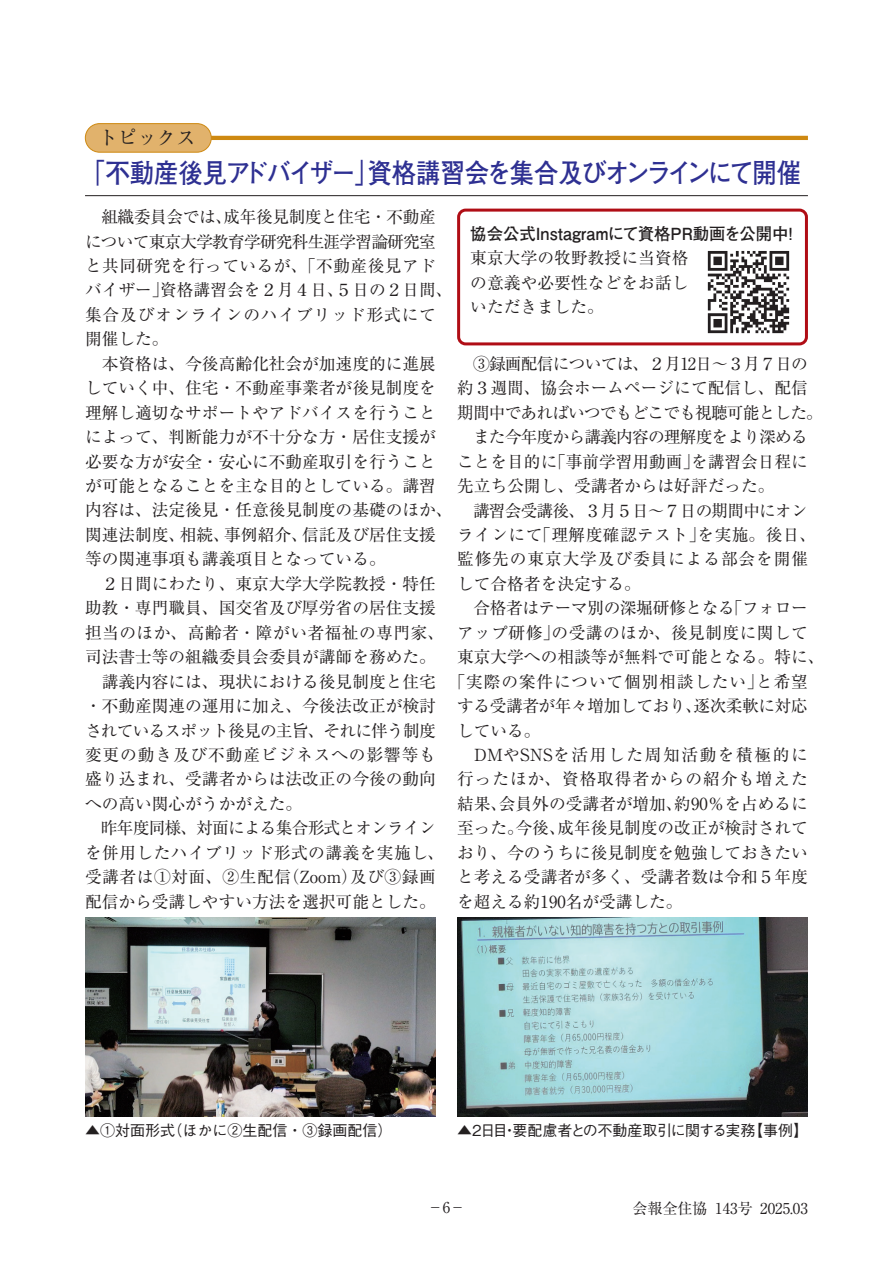
<style>
.page{position:relative;width:893px;height:1263px;background:#fff}
.page>*{position:absolute;margin:0;border:0;box-sizing:border-box;transform-origin:0 0}
.t1{font:700 27px "Futo Go B101 Pro";letter-spacing:-.065em;color:#2e3092;scale:.9 1}
.t2{font:19.5px "Ryumin Pro";color:#231f20}
.t3{font:16.65px/24.5px "Ryumin Pro";color:#231f20}
.t4{font:16.65px/24.5px "Ryumin Pro";letter-spacing:-.045em;color:#231f20}
.t5{font:16.65px "Ryumin Pro";letter-spacing:-.025em;color:#231f20}
.t6{font:16.65px "Ryumin Pro";letter-spacing:.055em;color:#231f20}
.t7{font:700 16.65px "Futo Go B101 Pr 5";color:#231f20}
.t8{font:16.65px "Ryumin Pro";letter-spacing:.03em;color:#231f20}
.t9{font:16.65px "Ryumin Pro";letter-spacing:.025em;color:#231f20}
.t10{font:16.65px "Ryumin Pro";letter-spacing:.05em;color:#231f20}
.t11{font:16.65px "Ryumin Pro";letter-spacing:.095em;color:#231f20}
.t12{font:500 15px "Gothic BBB Pro";letter-spacing:-.03em;color:#231f20}
.t13{font:500 15px "Gothic BBB Pro";color:#231f20}
.t14{font:15px "Ryumin Pro";color:#231f20}
</style>
<div class="page">
<hr style="left:170px;top:136px;width:638px;height:4px;background:#ce8911">
<div style="left:85px;top:124px;width:126px;height:28px;background:#e1b26c;border-radius:14px"></div>
<div style="left:85px;top:123px;width:127px;height:29px;border:1px solid #ce8911;border-radius:14px"></div>
<hr style="left:85px;top:195px;width:723px;height:1px;background:#231f20">
<div style="left:457px;top:209px;width:351px;height:136px;border:3px solid #b00d15;border-radius:7px"></div>
<img style="left:698px;top:251px;width:100px;height:91px">
<img style="left:85px;top:917px;width:351px;height:199px">
<img style="left:457px;top:917px;width:351px;height:199px">
<p class="t2" style="left:98px;top:123px;width:99px">トピックス</p>
<h1 class="t1" style="left:81px;top:151px;width:802px">「不動産後見アドバイザー」資格講習会を集合及びオンラインにて開催</h1>
<p class="t3" style="left:85px;top:203px;width:724px">　組織委員会では、成年後見制度と住宅・不動産<br>について東京大学教育学研究科生涯学習論研究室<br>と共同研究を行っているが、「不動産後見アド<br>バイザー」資格講習会を２月４日、５日の２日間、<br>集合及びオンラインのハイブリッド形式にて<br>開催した。<br>　本資格は、今後高齢化社会が加速度的に進展<br>していく中、住宅・不動産事業者が後見制度を<br>理解し適切なサポートやアドバイスを行うこと<br>によって、判断能力が不十分な方・居住支援が<br>必要な方が安全・安心に不動産取引を行うこと<br>が可能となることを主な目的としている。講習<br>内容は、法定後見・任意後見制度の基礎のほか、　講習会受講後、３月５日～７日の期間中にオン関連法制度、相続、事例紹介、信託及び居住支援<br>等の関連事項も講義項目となっている。<br>　２日間にわたり、東京大学大学院教授・特任<br>助教・専門職員、国交省及び厚労省の居住支援<br>担当のほか、高齢者・障がい者福祉の専門家、<br>司法書士等の組織委員会委員が講師を務めた。<br>　講義内容には、現状における後見制度と住宅<br>・不動産関連の運用に加え、今後法改正が検討<br>されているスポット後見の主旨、それに伴う制度<br>変更の動き及び不動産ビジネスへの影響等も<br>盛り込まれ、受講者からは法改正の今後の動向<br>への高い関心がうかがえた。<br>　昨年度同様、対面による集合形式とオンライン<br>を併用したハイブリッド形式の講義を実施し、<br>受講者は①対面、②生配信（Zoom）及び③録画<br>配信から受講しやすい方法を選択可能とした。</p>
<p class="t7" style="left:470px;top:220px;width:330px">協会公式Instagramにて資格PR動画を公開中！</p>
<p class="t3" style="left:470px;top:245px;width:220px;text-align:justify">東京大学の牧野教授に当資格の意義や必要性などをお話しいただきました。</p>
<p class="t4" style="left:457px;top:350px;width:367px;text-indent:16px">③録画配信については、２月12日～３月７日の約３週間、協会ホームページにて配信し、配信期間中であればいつでもどこでも視聴可能とした。　また今年度から講義内容の理解度をより深めることを目的に「事前学習用動画」を講習会日程に先立ち公開し、受講者からは好評だった。</p>
<p class="t8" style="left:457px;top:522px;width:361px">ラインにて「理解度確認テスト」を実施。後日、</p>
<p class="t6" style="left:457px;top:546px;width:352px">監修先の東京大学及び委員による部会を開催</p>
<p class="t3" style="left:457px;top:570px;width:185px">して合格者を決定する。</p>
<p class="t5" style="left:457px;top:595px;width:352px">　合格者はテーマ別の深堀研修となる「フォロー</p>
<p class="t9" style="left:457px;top:619px;width:352px">アップ研修」の受講のほか、後見制度に関して</p>
<p class="t3" style="left:457px;top:644px;width:369px">東京大学への相談等が無料で可能となる。特に、</p>
<p class="t10" style="left:449px;top:668px;width:361px">「実際の案件について個別相談したい」と希望</p>
<p class="t5" style="left:457px;top:693px;width:352px">する受講者が年々増加しており、逐次柔軟に対応</p>
<p class="t3" style="left:457px;top:717px;width:85px">している。</p>
<p class="t11" style="left:457px;top:742px;width:352px">　DMやSNSを活用した周知活動を積極的に</p>
<p class="t6" style="left:457px;top:766px;width:352px">行ったほか、資格取得者からの紹介も増えた</p>
<p class="t3" style="left:457px;top:790px;width:352px">結果、会員外の受講者が増加、約90％を占めるに</p>
<p class="t3" style="left:457px;top:815px;width:352px">至った。今後、成年後見制度の改正が検討されて</p>
<p class="t3" style="left:457px;top:839px;width:352px">おり、今のうちに後見制度を勉強しておきたい</p>
<p class="t3" style="left:457px;top:864px;width:352px">と考える受講者が多く、受講者数は令和５年度</p>
<p class="t3" style="left:457px;top:888px;width:227px">を超える約190名が受講した。</p>
<p class="t13" style="left:85px;top:1118px;width:309px">▲①対面形式（ほかに②生配信・③録画配信）</p>
<p class="t12" style="left:457px;top:1118px;width:353px">▲２日目・要配慮者との不動産取引に関する実務【事例】</p>
<p class="t14" style="left:428px;top:1196px;width:39px">−6−</p>
<p class="t14" style="left:633px;top:1196px;width:177px">会報全住協 143号 2025.03</p>
</div>
